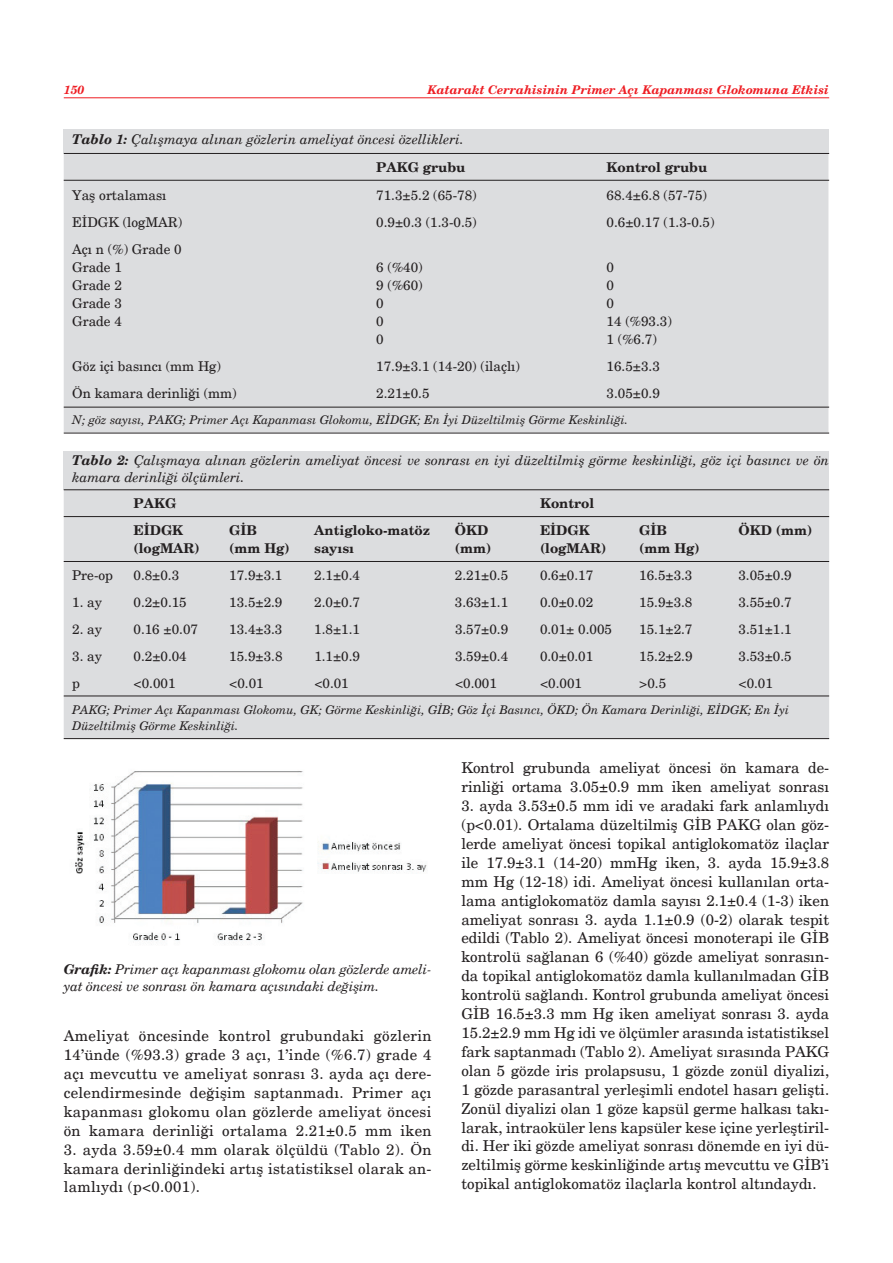
<style>
.page{position:relative;width:893px;height:1263px;background:#fff}
.page>*{position:absolute;margin:0;border:0;box-sizing:border-box;transform-origin:0 0}
.t1{font:15px/18.9px "New Century Schlbk";color:#231f20;text-align:justify}
.t2{font:13.5px/18px "New Century Schlbk";color:#231f20}
.t3{font:italic 13.5px/16.5px "New Century Schlbk";color:#231f20}
.t4{font:700 13.5px/18px "New Century Schlbk";color:#231f20}
.t5{font:italic 12px/16.5px "New Century Schlbk";color:#231f20}
.t6{font:italic 700 12px "New Century Schlbk";color:#ee1d23}
.s1{font-weight:700}
</style>
<div class="page">
<hr style="left:64px;top:97px;width:765px;height:1px;background:#ee1d23">
<div style="left:64px;top:154px;width:764px;height:278px;background:#dcdddf"></div>
<div style="left:64px;top:129px;width:765px;height:24px;background:#dcdddf"></div>
<hr style="left:64px;top:153px;width:765px;height:1px;background:#231f20">
<hr style="left:64px;top:180px;width:765px;height:1px;background:#231f20">
<hr style="left:64px;top:407px;width:765px;height:1px;background:#231f20">
<hr style="left:64px;top:433px;width:765px;height:1px;background:#231f20">
<div style="left:64px;top:490px;width:765px;height:248px;background:#dcdddf"></div>
<div style="left:64px;top:451px;width:765px;height:38px;background:#dcdddf"></div>
<hr style="left:64px;top:489px;width:765px;height:1px;background:#231f20">
<hr style="left:64px;top:516px;width:765px;height:1px;background:#231f20">
<hr style="left:64px;top:561px;width:765px;height:1px;background:#231f20">
<hr style="left:64px;top:696px;width:765px;height:1px;background:#231f20">
<hr style="left:64px;top:738px;width:765px;height:1px;background:#231f20">
<img style="left:75px;top:771px;width:352px;height:170px">
<p class="t6" style="left:64px;top:82px;width:22px">150</p>
<p class="t6" style="left:428px;top:82px;width:403px">Katarakt Cerrahisinin Primer Açı Kapanması Glokomuna Etkisi</p>
<p class="t3" style="left:72px;top:131px;width:393px"><span class="s1">Tablo 1:</span> Çalışmaya alınan gözlerin ameliyat öncesi özellikleri.</p>
<p class="t4" style="left:376px;top:159px;width:91px">PAKG grubu</p>
<p class="t4" style="left:607px;top:159px;width:102px">Kontrol grubu</p>
<p class="t2" style="left:72px;top:186px;width:96px">Yaş ortalaması</p>
<p class="t2" style="left:376px;top:186px;width:102px">71.3±5.2 (65-78)</p>
<p class="t2" style="left:607px;top:186px;width:102px">68.4±6.8 (57-75)</p>
<p class="t2" style="left:72px;top:213px;width:111px">EİDGK (logMAR)</p>
<p class="t2" style="left:376px;top:213px;width:102px">0.9±0.3 (1.3-0.5)</p>
<p class="t2" style="left:607px;top:213px;width:109px">0.6±0.17 (1.3-0.5)</p>
<p class="t2" style="left:72px;top:240px;width:111px">Açı n (%) Grade 0<br>Grade 1<br>Grade 2<br>Grade 3<br>Grade 4</p>
<p class="t2" style="left:376px;top:258px;width:48px">6 (%40)<br>9 (%60)<br>0<br>0<br>0</p>
<p class="t2" style="left:607px;top:258px;width:67px">0<br>0<br>0<br>14 (%93.3)<br>1 (%6.7)</p>
<p class="t2" style="left:72px;top:357px;width:150px">Göz içi basıncı (mm Hg)</p>
<p class="t2" style="left:376px;top:357px;width:145px">17.9±3.1 (14-20) (ilaçlı)</p>
<p class="t2" style="left:607px;top:357px;width:55px">16.5±3.3</p>
<p class="t2" style="left:72px;top:384px;width:166px">Ön kamara derinliği (mm)</p>
<p class="t2" style="left:376px;top:384px;width:55px">2.21±0.5</p>
<p class="t2" style="left:607px;top:384px;width:55px">3.05±0.9</p>
<p class="t5" style="left:72px;top:411px;width:557px">N; göz sayısı, PAKG; Primer Açı Kapanması Glokomu, EİDGK; En İyi Düzeltilmiş Görme Keskinliği.</p>
<p class="t3" style="left:72px;top:452px;width:758px"><span class="s1">Tablo 2:</span> Çalışmaya alınan gözlerin ameliyat öncesi ve sonrası en iyi düzeltilmiş görme keskinliği, göz içi basıncı ve ön kamara derinliği ölçümleri.</p>
<p class="t4" style="left:134px;top:494px;width:44px">PAKG</p>
<p class="t4" style="left:540px;top:494px;width:56px">Kontrol</p>
<p class="t4" style="left:134px;top:521px;width:68px">EİDGK (logMAR)</p>
<p class="t4" style="left:229px;top:521px;width:62px">GİB (mm Hg)</p>
<p class="t4" style="left:314px;top:521px;width:117px">Antigloko-matöz sayısı</p>
<p class="t4" style="left:455px;top:521px;width:38px">ÖKD (mm)</p>
<p class="t4" style="left:540px;top:521px;width:68px">EİDGK (logMAR)</p>
<p class="t4" style="left:639px;top:521px;width:62px">GİB (mm Hg)</p>
<p class="t4" style="left:738px;top:521px;width:75px">ÖKD (mm)</p>
<p class="t2" style="left:72px;top:566px;width:42px">Pre-op</p>
<p class="t2" style="left:134px;top:566px;width:47px">0.8±0.3</p>
<p class="t2" style="left:229px;top:566px;width:55px">17.9±3.1</p>
<p class="t2" style="left:314px;top:566px;width:47px">2.1±0.4</p>
<p class="t2" style="left:455px;top:566px;width:55px">2.21±0.5</p>
<p class="t2" style="left:540px;top:566px;width:55px">0.6±0.17</p>
<p class="t2" style="left:639px;top:566px;width:55px">16.5±3.3</p>
<p class="t2" style="left:738px;top:566px;width:55px">3.05±0.9</p>
<p class="t2" style="left:72px;top:593px;width:31px">1. ay</p>
<p class="t2" style="left:134px;top:593px;width:55px">0.2±0.15</p>
<p class="t2" style="left:229px;top:593px;width:55px">13.5±2.9</p>
<p class="t2" style="left:314px;top:593px;width:47px">2.0±0.7</p>
<p class="t2" style="left:455px;top:593px;width:55px">3.63±1.1</p>
<p class="t2" style="left:540px;top:593px;width:55px">0.0±0.02</p>
<p class="t2" style="left:639px;top:593px;width:55px">15.9±3.8</p>
<p class="t2" style="left:738px;top:593px;width:55px">3.55±0.7</p>
<p class="t2" style="left:72px;top:620px;width:31px">2. ay</p>
<p class="t2" style="left:134px;top:620px;width:66px">0.16 ±0.07</p>
<p class="t2" style="left:229px;top:620px;width:55px">13.4±3.3</p>
<p class="t2" style="left:314px;top:620px;width:47px">1.8±1.1</p>
<p class="t2" style="left:455px;top:620px;width:55px">3.57±0.9</p>
<p class="t2" style="left:540px;top:620px;width:73px">0.01± 0.005</p>
<p class="t2" style="left:639px;top:620px;width:55px">15.1±2.7</p>
<p class="t2" style="left:738px;top:620px;width:55px">3.51±1.1</p>
<p class="t2" style="left:72px;top:647px;width:31px">3. ay</p>
<p class="t2" style="left:134px;top:647px;width:55px">0.2±0.04</p>
<p class="t2" style="left:229px;top:647px;width:55px">15.9±3.8</p>
<p class="t2" style="left:314px;top:647px;width:47px">1.1±0.9</p>
<p class="t2" style="left:455px;top:647px;width:55px">3.59±0.4</p>
<p class="t2" style="left:540px;top:647px;width:55px">0.0±0.01</p>
<p class="t2" style="left:639px;top:647px;width:55px">15.2±2.9</p>
<p class="t2" style="left:738px;top:647px;width:55px">3.53±0.5</p>
<p class="t2" style="left:72px;top:674px;width:9px">p</p>
<p class="t2" style="left:134px;top:674px;width:43px">&lt;0.001</p>
<p class="t2" style="left:229px;top:674px;width:36px">&lt;0.01</p>
<p class="t2" style="left:314px;top:674px;width:36px">&lt;0.01</p>
<p class="t2" style="left:455px;top:674px;width:43px">&lt;0.001</p>
<p class="t2" style="left:540px;top:674px;width:43px">&lt;0.001</p>
<p class="t2" style="left:639px;top:674px;width:28px">&gt;0.5</p>
<p class="t2" style="left:738px;top:674px;width:36px">&lt;0.01</p>
<p class="t5" style="left:72px;top:701px;width:718px">PAKG; Primer Açı Kapanması Glokomu, GK; Görme Keskinliği, GİB; Göz İçi Basıncı, ÖKD; Ön Kamara Derinliği, EİDGK; En İyi<br>Düzeltilmiş Görme Keskinliği.</p>
<p class="t3" style="left:64px;top:960px;width:369px;line-height:17.2px"><span class="s1">Grafik:</span> Primer açı kapanması glokomu olan gözlerde ameli&shy;yat öncesi ve sonrası ön kamara açısındaki değişim.</p>
<p class="t1" style="left:64px;top:1027px;width:369px">Ameliyat öncesinde kontrol grubundaki gözlerin 14’ünde (%93.3) grade 3 açı, 1’inde (%6.7) grade 4 açı mevcuttu ve ameliyat sonrası 3. ayda açı dere&shy;celendirmesinde değişim saptanmadı. Primer açı kapanması glokomu olan gözlerde ameliyat öncesi ön kamara derinliği ortalama 2.21±0.5 mm iken</p>
<p class="t1" style="left:64px;top:1140px;width:369px">3. ayda 3.59±0.4 mm olarak ölçüldü (Tablo 2). Ön kamara derinliğindeki artış istatistiksel olarak an&shy;lamlıydı (p&lt;0.001).</p>
<p class="t1" style="left:461px;top:759px;width:369px">Kontrol grubunda ameliyat öncesi ön kamara de&shy;rinliği ortama 3.05±0.9 mm iken ameliyat sonrası</p>
<p class="t1" style="left:461px;top:796px;width:369px">3. ayda 3.53±0.5 mm idi ve aradaki fark anlamlıydı (p&lt;0.01). Ortalama düzeltilmiş GİB PAKG olan göz&shy;lerde ameliyat öncesi topikal antiglokomatöz ilaçlar ile 17.9±3.1 (14-20) mmHg iken, 3. ayda 15.9±3.8 mm Hg (12-18) idi. Ameliyat öncesi kullanılan orta&shy;lama antiglokomatöz damla sayısı 2.1±0.4 (1-3) iken ameliyat sonrası 3. ayda 1.1±0.9 (0-2) olarak tespit edildi (Tablo 2). Ameliyat öncesi monoterapi ile GİB kontrolü sağlanan 6 (%40) gözde ameliyat sonrasın&shy;da topikal antiglokomatöz damla kullanılmadan GİB kontrolü sağlandı. Kontrol grubunda ameliyat öncesi GİB 16.5±3.3 mm Hg iken ameliyat sonrası 3. ayda 15.2±2.9 mm Hg idi ve ölçümler arasında istatistiksel fark saptanmadı (Tablo 2). Ameliyat sırasında PAKG olan 5 gözde iris prolapsusu, 1 gözde zonül diyalizi, 1 gözde parasantral yerleşimli endotel hasarı gelişti.<br>Zonül diyalizi olan 1 göze kapsül germe halkası takı&shy;larak, intraoküler lens kapsüler kese içine yerleştiril&shy;di. Her iki gözde ameliyat sonrası dönemde en iyi dü&shy;zeltilmiş görme keskinliğinde artış mevcuttu ve GİB’i topikal antiglokomatöz ilaçlarla kontrol altındaydı.</p>
</div>
